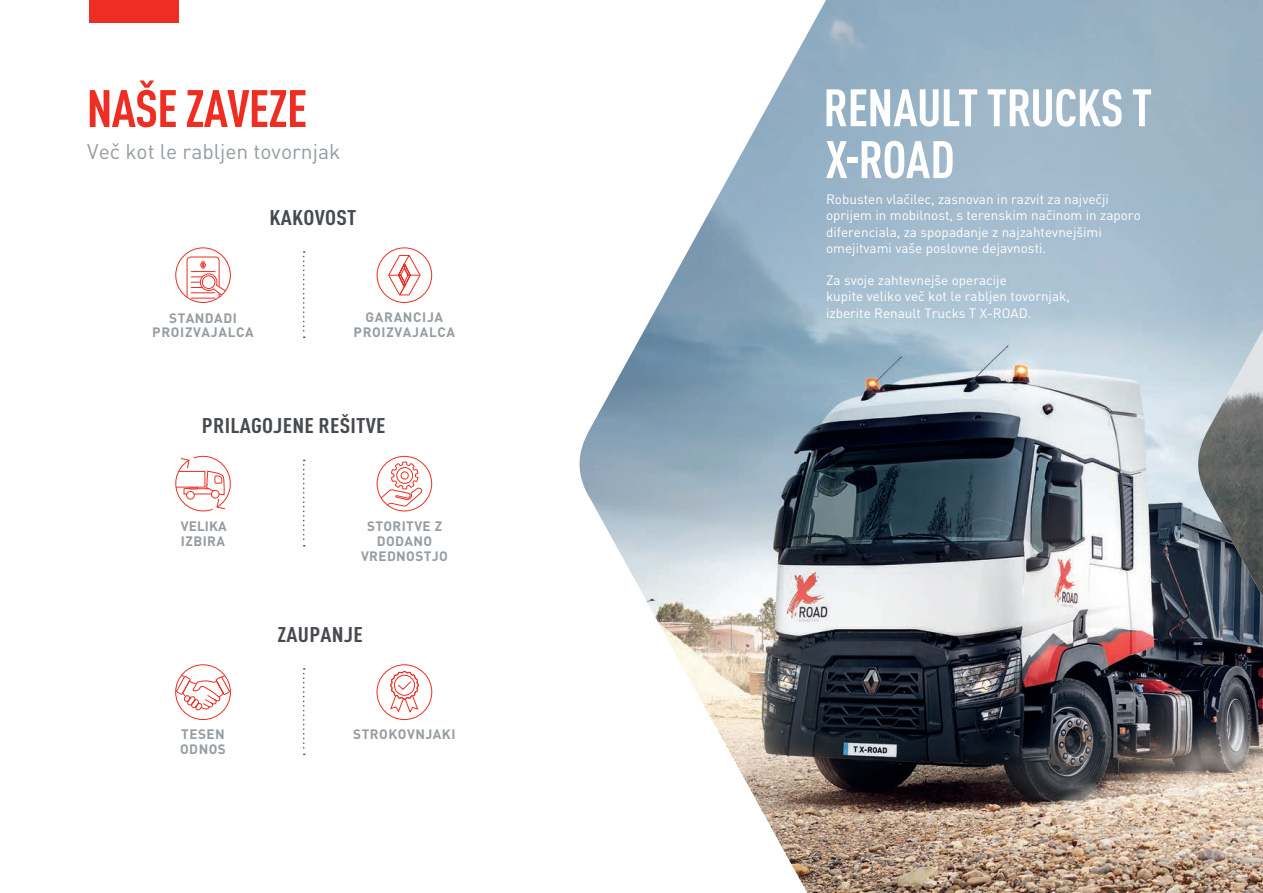
<style>
.page{position:relative;width:1263px;height:893px;background:#fff}
.page>*{position:absolute;margin:0;border:0;box-sizing:border-box;transform-origin:0 0}
._2018-GAMME_D_TEXTE{font:700 condensed 51.9px/51.9px "DIN Pro";letter-spacing:-.01em;color:#fff}
._2018-GAMME_D_TEXTE-2{font:700 condensed 51.9px "DIN Pro";letter-spacing:-.015em;color:#ee2e22}
.t1{font:700 condensed 21px "DIN Pro";letter-spacing:.01em;color:#474a4e;scale:1.13 1}
._2018-GAMME_D_TEXTE-3{font:21px "DIN Pro";color:#959ca1}
._2018-GAMME_D_TEXTE-4{font:13.5px/16.2px "DIN Pro";color:#fff}
._2018-GAMME_D_TEXTE-5{font:700 13.5px/15px "DIN Pro";letter-spacing:.035em;color:#959ca1;text-align:center}
</style>
<div class="page">
<img style="left:579px;top:0;width:619px;height:893px">
<svg style="left:1198px;top:0;width:65px;height:893px;background:#8e979f"></svg>
<img style="left:1198px;top:330px;width:65px;height:267px">
<div style="left:89px;top:0;width:90px;height:22px;background:#ee2e22"></div>
<svg style="left:303px;top:251px;width:2px;height:87px"></svg>
<div style="left:377px;top:248px;width:55px;height:55px;border:1px solid #ee2e22;border-radius:50%"></div>
<svg style="left:388px;top:255px;width:32px;height:41px"></svg>
<svg style="left:187px;top:257px;width:41px;height:45px"></svg>
<div style="left:175px;top:248px;width:56px;height:55px;border:1px solid #ee2e22;border-radius:50%"></div>
<svg style="left:378px;top:461px;width:44px;height:47px"></svg>
<div style="left:401px;top:472px;width:8px;height:7px;border:1px solid #ee2e22;border-radius:50%"></div>
<div style="left:396px;top:467px;width:17px;height:17px;border:1px solid #ee2e22;border-radius:50%"></div>
<div style="left:377px;top:456px;width:55px;height:55px;border:1px solid #ee2e22;border-radius:50%"></div>
<svg style="left:175px;top:455px;width:56px;height:57px"></svg>
<svg style="left:303px;top:460px;width:2px;height:86px"></svg>
<div style="left:377px;top:664px;width:55px;height:56px;border:1px solid #ee2e22;border-radius:50%"></div>
<svg style="left:390px;top:671px;width:29px;height:42px"></svg>
<svg style="left:176px;top:672px;width:54px;height:38px"></svg>
<div style="left:175px;top:664px;width:56px;height:56px;border:1px solid #ee2e22;border-radius:50%"></div>
<svg style="left:303px;top:668px;width:2px;height:87px"></svg>
<p class="_2018-GAMME_D_TEXTE-2" style="left:87px;top:70px;width:222px">NAŠE ZAVEZE</p>
<p class="_2018-GAMME_D_TEXTE-3" style="left:87px;top:135px;width:255px">Več kot le rabljen tovornjak</p>
<p class="t1" style="left:269px;top:202px;width:79px">KAKOVOST</p>
<p class="_2018-GAMME_D_TEXTE-5" style="left:152px;top:310px;width:103px;line-height:14px">STANDADI<br>PROIZVAJALCA</p>
<p class="_2018-GAMME_D_TEXTE-5" style="left:354px;top:308px;width:103px">GARANCIJA<br>PROIZVAJALCA</p>
<p class="t1" style="left:202px;top:410px;width:164px">PRILAGOJENE REŠITVE</p>
<p class="_2018-GAMME_D_TEXTE-5" style="left:181px;top:516px;width:48px;text-align:left">VELIKA<br>IZBIRA</p>
<p class="_2018-GAMME_D_TEXTE-5" style="left:361px;top:516px;width:88px">STORITVE Z<br>DODANO<br>VREDNOSTJO</p>
<p class="t1" style="left:278px;top:619px;width:77px">ZAUPANJE</p>
<p class="_2018-GAMME_D_TEXTE-5" style="left:181px;top:725px;width:45px">TESEN</p>
<p class="_2018-GAMME_D_TEXTE-5" style="left:353px;top:725px;width:104px">STROKOVNJAKI</p>
<p class="_2018-GAMME_D_TEXTE-5" style="left:180px;top:740px;width:47px">ODNOS</p>
<p class="_2018-GAMME_D_TEXTE" style="left:823px;top:77px;width:330px">RENAULT TRUCKS T<br>X-ROAD</p>
<p class="_2018-GAMME_D_TEXTE-4" style="left:826px;top:190px;width:316px">Robusten vlačilec, zasnovan in razvit za največji oprijem in mobilnost, s terenskim načinom in zaporo diferenciala, za spopadanje z najzahtevnejšimi omejitvami vaše poslovne dejavnosti.</p>
<p class="_2018-GAMME_D_TEXTE-4" style="left:826px;top:271px;width:245px">Za svoje zahtevnejše operacije<br>kupite veliko več kot le rabljen tovornjak, izberite Renault Trucks T X-ROAD.</p>
</div>
